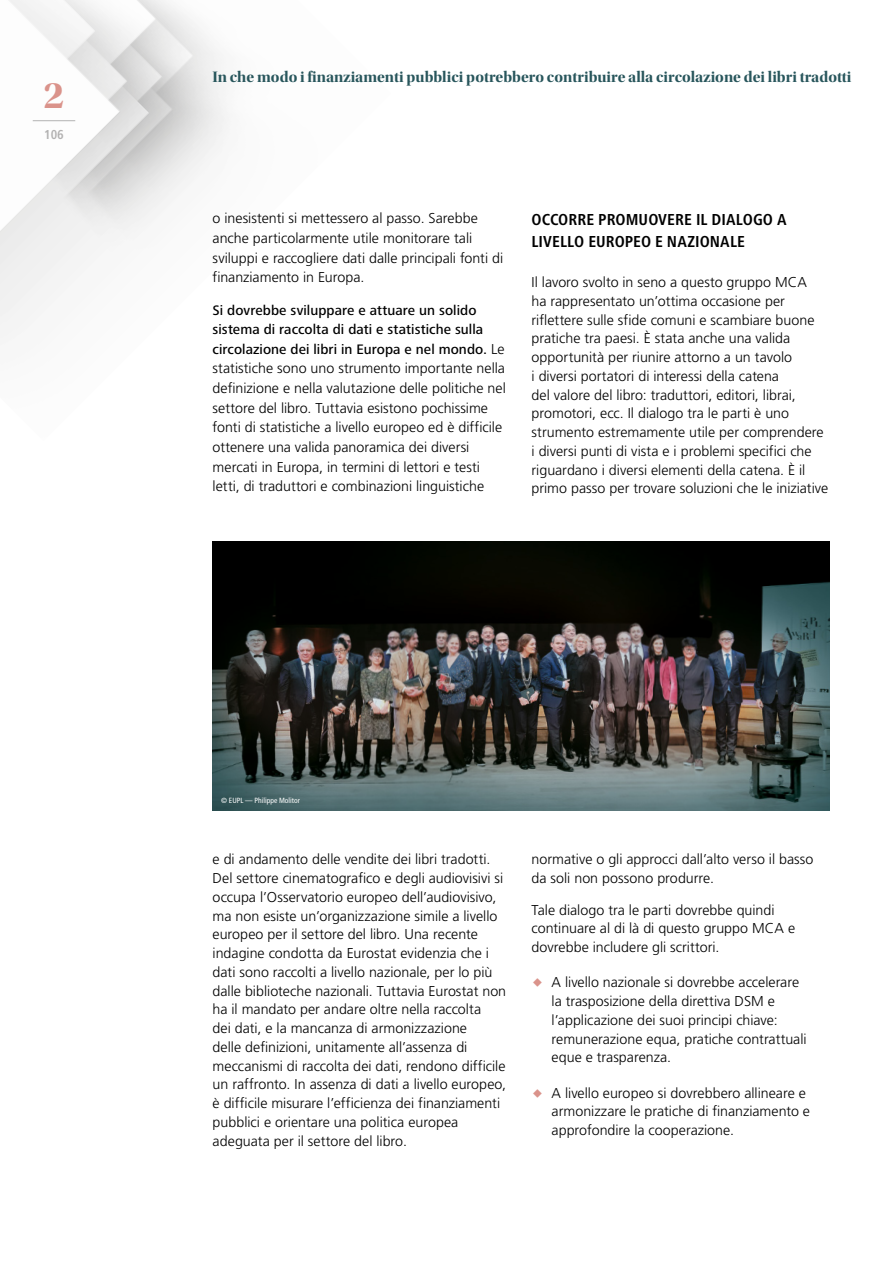
<style>
.page{position:relative;width:893px;height:1263px;background:#fff}
.page>*{position:absolute;margin:0;border:0;box-sizing:border-box;transform-origin:0 0}
.t1{font:39px "Utopia Std Bold Disp";color:#da938b}
.H3{font:700 condensed 16.5px/22.5px "Frutiger Next LTW1 G";letter-spacing:.005em;color:#000}
.t2{font:15.75px "Utopia Std Bold Disp";color:#28565c}
.Body{font:300 14.25px/18.8px "Frutiger LT Std";color:#000}
.t3{font:700 condensed 13.5px "Frutiger Next LTW1 G";color:#b3b2b2}
.t4{font:condensed 7.5px "Frutiger LT Std";color:#fff}
.s1{font-family:"Frutiger Next LTW1 G";font-weight:500}
</style>
<div class="page">
<img style="left:0;top:0;width:229px;height:338px">
<hr style="left:33px;top:120px;width:42px;height:1px;background:#b3b2b2">
<img style="left:213px;top:541px;width:616px;height:269px">
<h1 class="t1" style="left:44px;top:73px;width:22px">2</h1>
<p class="t3" style="left:44px;top:127px;width:21px">106</p>
<p class="t2" style="left:213px;top:68px;width:640px">In che modo i finanziamenti pubblici potrebbero contribuire alla circolazione dei libri tradotti</p>
<p class="Body" style="left:213px;top:209px;width:292px;line-height:19.6px">o inesistenti si mettessero al passo. Sarebbe anche particolarmente utile monitorare tali sviluppi e raccogliere dati dalle principali fonti di finanziamento in Europa.</p>
<p class="Body" style="left:213px;top:300px;width:295px;line-height:19.6px"><span class="s1">Si dovrebbe sviluppare e attuare un solido sistema di raccolta di dati e statistiche sulla circolazione dei libri in Europa e nel mondo.</span> Le statistiche sono uno strumento importante nella definizione e nella valutazione delle politiche nel settore del libro. Tuttavia esistono pochissime fonti di statistiche a livello europeo ed è difficile ottenere una valida panoramica dei diversi mercati in Europa, in termini di lettori e testi letti, di traduttori e combinazioni linguistiche</p>
<h2 class="H3" style="left:531px;top:208px;width:257px">OCCORRE PROMUOVERE IL DIALOGO A<br>LIVELLO EUROPEO E NAZIONALE</h2>
<p class="Body" style="left:531px;top:273px;width:298px">Il lavoro svolto in seno a questo gruppo MCA<br>ha rappresentato un’ottima occasione per riflettere sulle sfide comuni e scambiare buone pratiche tra paesi. È stata anche una valida opportunità per riunire attorno a un tavolo<br>i diversi portatori di interessi della catena<br>del valore del libro: traduttori, editori, librai, promotori, ecc. Il dialogo tra le parti è uno strumento estremamente utile per comprendere i diversi punti di vista e i problemi specifici che riguardano i diversi elementi della catena. È il primo passo per trovare soluzioni che le iniziative</p>
<p class="t4" style="left:221px;top:796px;width:80px">© EUPL — Philippe Molitor</p>
<p class="Body" style="left:213px;top:850px;width:295px">e di andamento delle vendite dei libri tradotti.<br>Del settore cinematografico e degli audiovisivi si occupa l’Osservatorio europeo dell’audiovisivo, ma non esiste un’organizzazione simile a livello europeo per il settore del libro. Una recente indagine condotta da Eurostat evidenzia che i dati sono raccolti a livello nazionale, per lo più dalle biblioteche nazionali. Tuttavia Eurostat non ha il mandato per andare oltre nella raccolta<br>dei dati, e la mancanza di armonizzazione<br>delle definizioni, unitamente all’assenza di meccanismi di raccolta dei dati, rendono difficile un raffronto. In assenza di dati a livello europeo, è difficile misurare l’efficienza dei finanziamenti pubblici e orientare una politica europea adeguata per il settore del libro.</p>
<p class="Body" style="left:531px;top:850px;width:283px">normative o gli approcci dall’alto verso il basso da soli non possono produrre.</p>
<p class="Body" style="left:531px;top:901px;width:265px">Tale dialogo tra le parti dovrebbe quindi continuare al di là di questo gruppo MCA e dovrebbe includere gli scrittori.</p>
<p class="Body" style="left:552px;top:973px;width:257px">A livello nazionale si dovrebbe accelerare la trasposizione della direttiva DSM e l’applicazione dei suoi principi chiave: remunerazione equa, pratiche contrattuali eque e trasparenza.</p>
<p class="Body" style="left:552px;top:1083px;width:260px">A livello europeo si dovrebbero allineare e armonizzare le pratiche di finanziamento e approfondire la cooperazione.</p>
</div>
